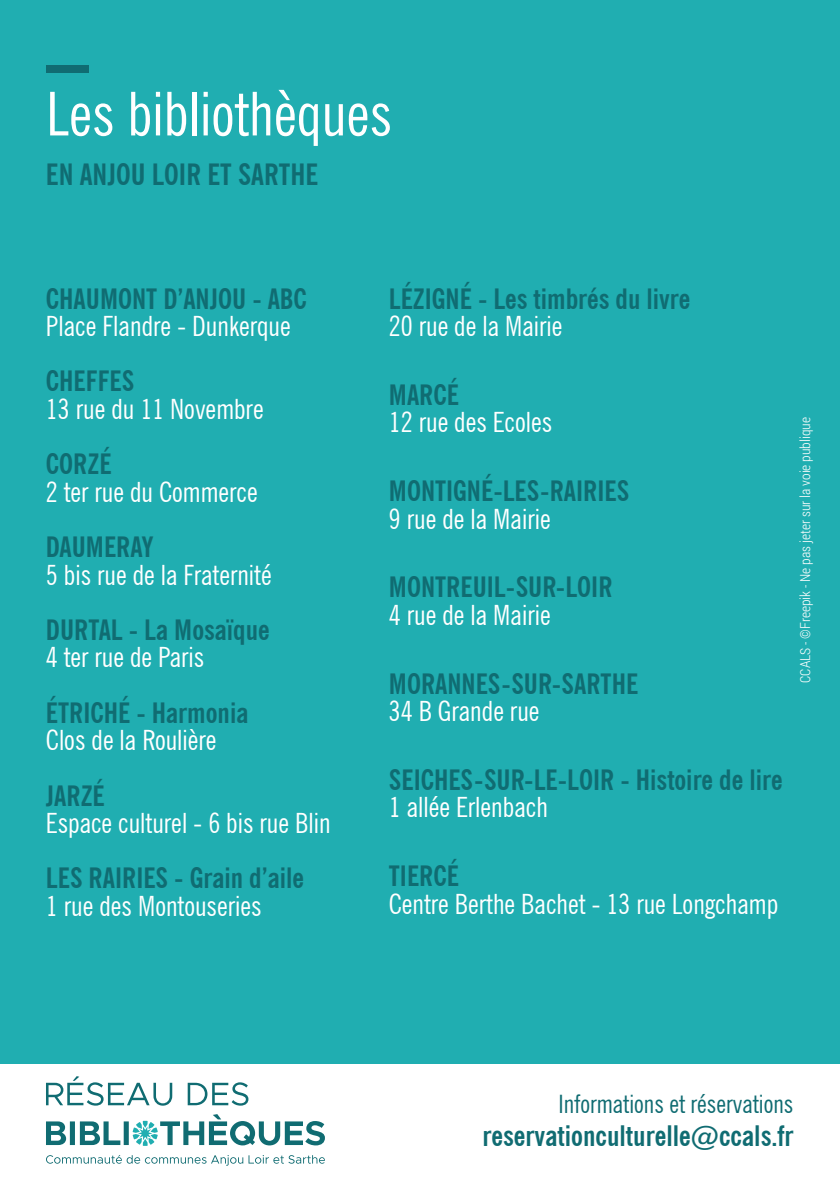
<style>
.page{position:relative;width:840px;height:1191px;background:#fff}
.page>*{position:absolute;margin:0;border:0;box-sizing:border-box;transform-origin:0 0}
.t1{font:condensed 60.2px "News Gothic BT";color:#fff}
.t2{font:700 condensed 29.2px "News Gothic BT";color:#106c72}
.t3{font:700 condensed 28.2px "News Gothic BT";color:#106c72}
.t4{font:condensed 28px "News Gothic BT";color:#fff}
.t5{font:700 condensed 28px "News Gothic BT";color:#106c72}
.t6{font:condensed 25.4px "News Gothic BT";color:#106c72}
.t7{font:300 13.8px "Roboto Condensed";color:#fff}
</style>
<div class="page">
<div style="left:0;top:0;width:839px;height:1191px;background:#20aeb1"></div>
<div style="left:0;top:1064px;width:839px;height:127px;background:#fff"></div>
<div style="left:46px;top:65px;width:43px;height:7px;background:#106c72"></div>
<svg style="left:46px;top:1076px;width:202px;height:29px"></svg>
<svg style="left:46px;top:1114px;width:279px;height:31px"></svg>
<svg style="left:46px;top:1155px;width:279px;height:10px"></svg>
<h1 class="t1" style="left:46px;top:77px;width:347px">Les bibliothèques</h1>
<p class="t2" style="left:46px;top:157px;width:274px">EN ANJOU LOIR ET SARTHE</p>
<p class="t5" style="left:46px;top:281px;width:262px">CHAUMONT D’ANJOU - ABC</p>
<p class="t4" style="left:46px;top:309px;width:246px">Place Flandre - Dunkerque</p>
<p class="t5" style="left:46px;top:364px;width:90px">CHEFFES</p>
<p class="t4" style="left:46px;top:392px;width:219px">13 rue du 11 Novembre</p>
<p class="t5" style="left:46px;top:447px;width:67px">CORZÉ</p>
<p class="t4" style="left:46px;top:475px;width:213px">2 ter rue du Commerce</p>
<p class="t5" style="left:46px;top:530px;width:108px">DAUMERAY</p>
<p class="t4" style="left:46px;top:558px;width:227px">5 bis rue de la Fraternité</p>
<p class="t5" style="left:46px;top:612px;width:225px">DURTAL - La Mosaïque</p>
<p class="t4" style="left:46px;top:640px;width:160px">4 ter rue de Paris</p>
<p class="t5" style="left:46px;top:695px;width:204px">ÉTRICHÉ - Harmonia</p>
<p class="t4" style="left:46px;top:723px;width:172px">Clos de la Roulière</p>
<p class="t5" style="left:46px;top:778px;width:60px">JARZÉ</p>
<p class="t4" style="left:46px;top:806px;width:286px">Espace culturel - 6 bis rue Blin</p>
<p class="t5" style="left:46px;top:861px;width:259px">LES RAIRIES - Grain d’aile</p>
<p class="t4" style="left:46px;top:889px;width:217px">1 rue des Montouseries</p>
<p class="t5" style="left:389px;top:281px;width:303px">LÉZIGNÉ - Les timbrés du livre</p>
<p class="t4" style="left:389px;top:309px;width:175px">20 rue de la Mairie</p>
<p class="t5" style="left:389px;top:378px;width:71px">MARCÉ</p>
<p class="t4" style="left:389px;top:405px;width:165px">12 rue des Ecoles</p>
<p class="t5" style="left:389px;top:474px;width:242px">MONTIGNÉ-LES-RAIRIES</p>
<p class="t4" style="left:389px;top:502px;width:163px">9 rue de la Mairie</p>
<p class="t5" style="left:389px;top:570px;width:225px">MONTREUIL-SUR-LOIR</p>
<p class="t4" style="left:389px;top:598px;width:163px">4 rue de la Mairie</p>
<p class="t5" style="left:389px;top:666px;width:251px">MORANNES-SUR-SARTHE</p>
<p class="t4" style="left:389px;top:694px;width:152px">34 B Grande rue</p>
<p class="t7" style="left:795px;top:682px;width:267px;rotate:-90deg">CCALS - ©Freepik - Ne pas jeter sur la voie publique</p>
<p class="t5" style="left:389px;top:762px;width:395px">SEICHES-SUR-LE-LOIR - Histoire de lire</p>
<p class="t4" style="left:389px;top:790px;width:160px">1 allée Erlenbach</p>
<p class="t5" style="left:389px;top:858px;width:71px">TIERCÉ</p>
<p class="t4" style="left:389px;top:886px;width:390px">Centre Berthe Bachet - 13 rue Longchamp</p>
<p class="t6" style="left:558px;top:1088px;width:236px">Informations et réservations</p>
<p class="t3" style="left:482px;top:1118px;width:312px">reservationculturelle@ccals.fr</p>
</div>
